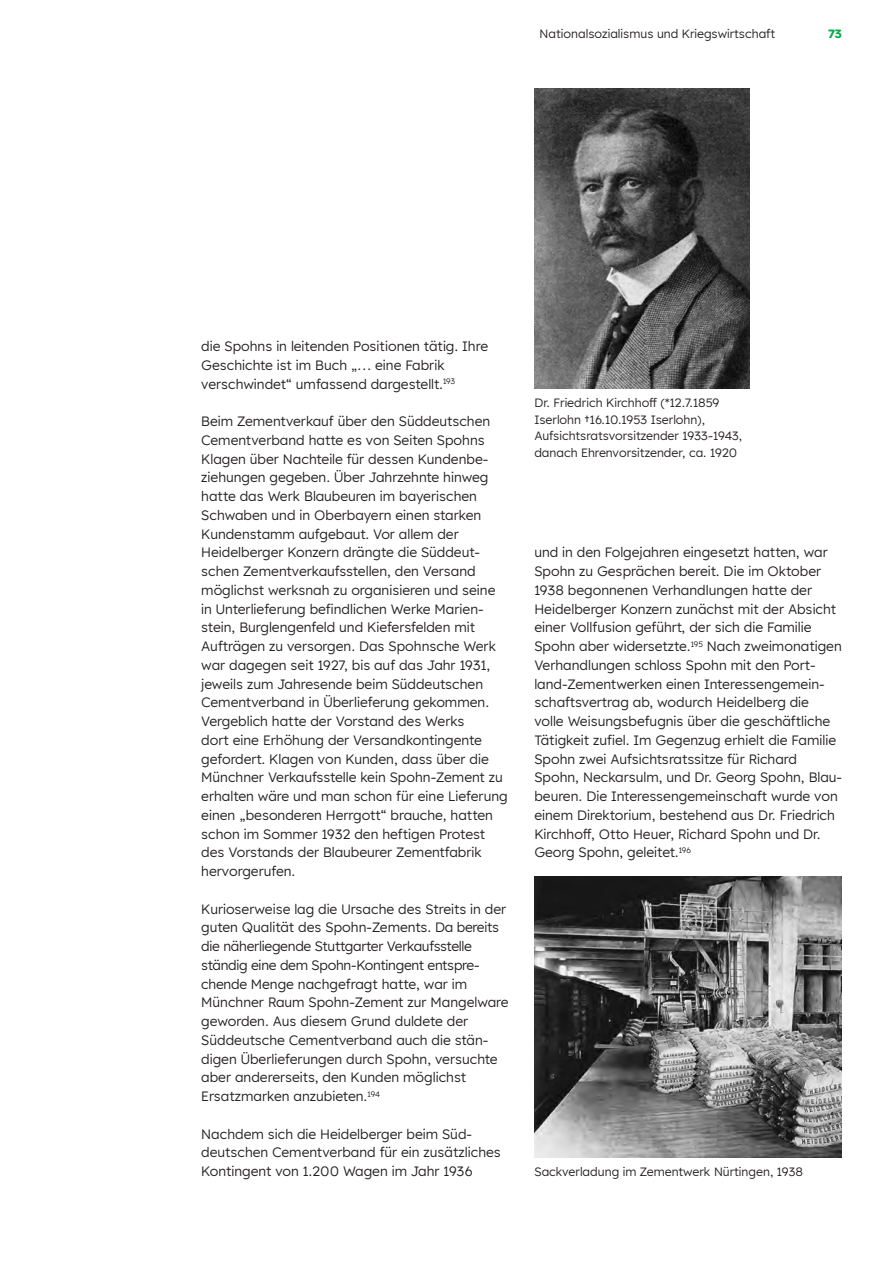
<style>
.page{position:relative;width:893px;height:1263px;background:#fff}
.page>*{position:absolute;margin:0;border:0;box-sizing:border-box;transform-origin:0 0}
.t1{font:13.5px/18.8px "Lexend HM";color:#231f20}
.t2{font:12px/16.5px "Lexend HM";color:#231f20}
.t3{font:700 12px "Lexend HM";color:#07ac4b}
</style>
<div class="page">
<img style="left:534px;top:89px;width:216px;height:300px">
<img style="left:534px;top:876px;width:308px;height:281px">
<p class="t2" style="left:540px;top:25px;width:237px">Nationalsozialismus und Kriegswirtschaft</p>
<p class="t3" style="left:828px;top:24px;width:15px">73</p>
<p class="t1" style="left:201px;top:336px;width:288px">die Spohns in leitenden Positionen tätig. Ihre<br>Geschichte ist im Buch „… eine Fabrik verschwindet“ umfassend dargestellt.<sup>193</sup></p>
<p class="t1" style="left:201px;top:411px;width:308px">Beim Zementverkauf über den Süddeutschen Cementverband hatte es von Seiten Spohns Klagen über Nachteile für dessen Kundenbe&shy;ziehungen gegeben. Über Jahrzehnte hinweg hatte das Werk Blaubeuren im bayerischen Schwaben und in Oberbayern einen starken Kundenstamm aufgebaut. Vor allem der Heidelberger Konzern drängte die Süddeut&shy;schen Zementverkaufsstellen, den Versand möglichst werksnah zu organisieren und seine in Unterlieferung befindlichen Werke Marien&shy;stein, Burglengenfeld und Kiefersfelden mit Aufträgen zu versorgen. Das Spohnsche Werk war dagegen seit 1927, bis auf das Jahr 1931, jeweils zum Jahresende beim Süddeutschen Cementverband in Überlieferung gekommen.<br>Vergeblich hatte der Vorstand des Werks<br>dort eine Erhöhung der Versandkontingente gefordert. Klagen von Kunden, dass über die Münchner Verkaufsstelle kein Spohn-Zement zu erhalten wäre und man schon für eine Lieferung einen „besonderen Herrgott“ brauche, hatten schon im Sommer 1932 den heftigen Protest des Vorstands der Blaubeurer Zementfabrik hervorgerufen.</p>
<p class="t1" style="left:201px;top:899px;width:309px">Kurioserweise lag die Ursache des Streits in der guten Qualität des Spohn-Zements. Da bereits die näherliegende Stuttgarter Verkaufsstelle ständig eine dem Spohn-Kontingent entspre&shy;chende Menge nachgefragt hatte, war im Münchner Raum Spohn-Zement zur Mangelware geworden. Aus diesem Grund duldete der Süddeutsche Cementverband auch die stän&shy;digen Überlieferungen durch Spohn, versuchte aber andererseits, den Kunden möglichst Ersatzmarken anzubieten.<sup>194</sup></p>
<p class="t1" style="left:201px;top:1124px;width:301px">Nachdem sich die Heidelberger beim Süd&shy;deutschen Cementverband für ein zusätzliches<br>Kontingent von 1.200 Wagen im Jahr 1936</p>
<p class="t2" style="left:534px;top:394px;width:210px">Dr. Friedrich Kirchhoff (*12.7.1859<br>Iserlohn †16.10.1953 Iserlohn), Aufsichtsratsvorsitzender 1933-1943, danach Ehrenvorsitzender, ca. 1920</p>
<p class="t1" style="left:534px;top:542px;width:309px">und in den Folgejahren eingesetzt hatten, war Spohn zu Gesprächen bereit. Die im Oktober 1938 begonnenen Verhandlungen hatte der Heidelberger Konzern zunächst mit der Absicht einer Vollfusion geführt, der sich die Familie Spohn aber widersetzte.<sup>195</sup> Nach zweimonatigen Verhandlungen schloss Spohn mit den Port&shy;land-Zementwerken einen Interessengemein&shy;schaftsvertrag ab, wodurch Heidelberg die<br>volle Weisungsbefugnis über die geschäftliche Tätigkeit zufiel. Im Gegenzug erhielt die Familie Spohn zwei Aufsichtsratssitze für Richard Spohn, Neckarsulm, und Dr. Georg Spohn, Blau&shy;beuren. Die Interessengemeinschaft wurde von einem Direktorium, bestehend aus Dr. Friedrich Kirchhoff, Otto Heuer, Richard Spohn und Dr.<br>Georg Spohn, geleitet.<sup>196</sup></p>
<p class="t2" style="left:534px;top:1163px;width:270px">Sackverladung im Zementwerk Nürtingen, 1938</p>
</div>
